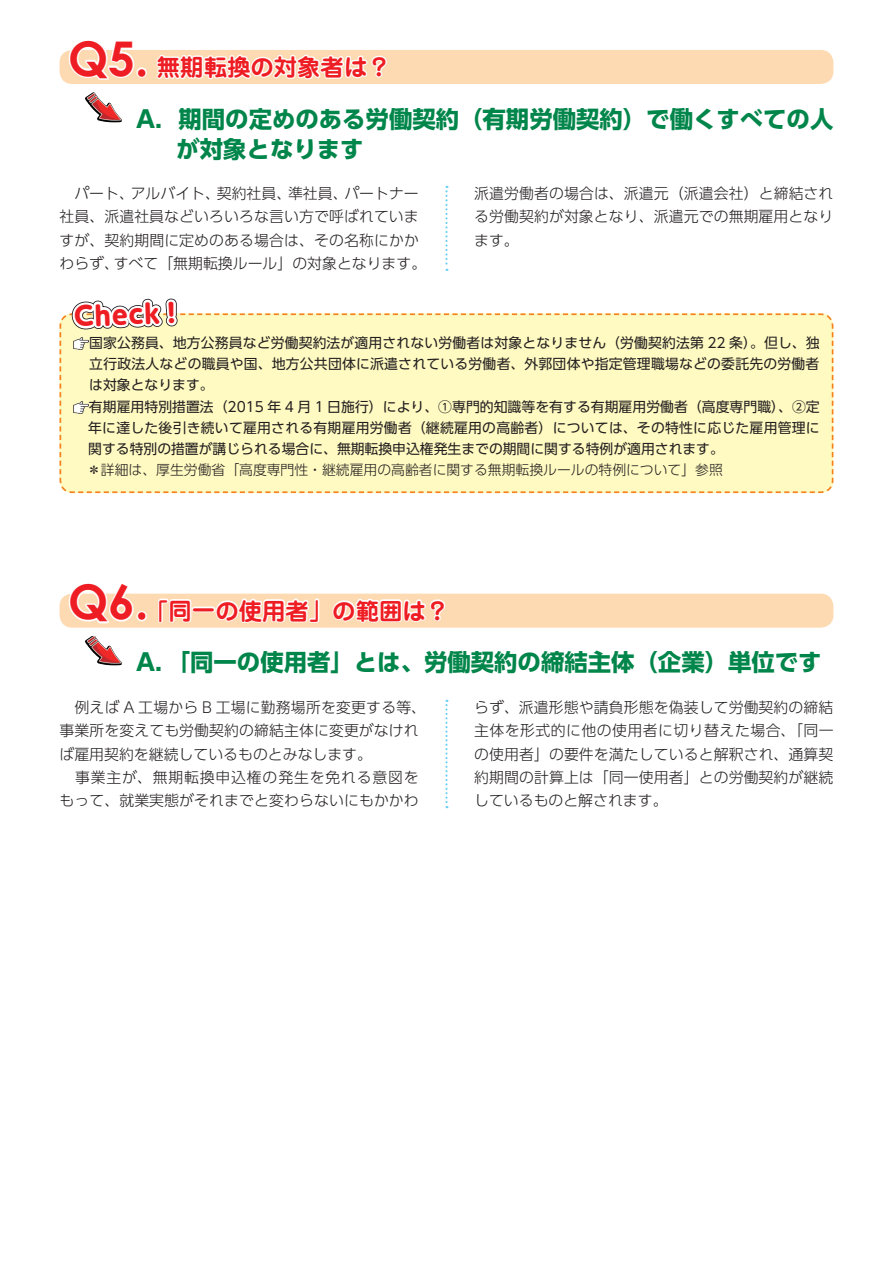
<style>
.page{position:relative;width:893px;height:1263px;background:#fff}
.page>*{position:absolute;margin:0;border:0;box-sizing:border-box;transform-origin:0 0}
.t1{font:700 47.85px "Century Gothic";color:#ee1d23}
.t2{font:800 25.5px "UD Shin M Go Pro";color:#ee1d23}
.t3{font:700 23.4px/29.7px "UD Shin Go Pro";color:#00854a}
.t4{font:700 23.4px "Jun 501 Pro";color:#ee1d23}
.t5{font:300 14.85px/23.4px "UD Shin Go Pro";letter-spacing:.005em;color:#231f20;text-align:justify}
.t6{font:13.8px/21.3px "UD Shin Go Pro";letter-spacing:.01em;color:#231f20}
.t7{font:300 13.8px "UD Shin Go Pro";color:#231f20}
</style>
<div class="page">
<svg style="left:445px;top:700px;width:3px;height:108px"></svg>
<svg style="left:816px;top:313px;width:18px;height:181px;background:#fef2b9"></svg>
<svg style="left:59px;top:50px;width:757px;height:616px"></svg>
<img style="left:73px;top:337px;width:16px;height:13px">
<img style="left:73px;top:401px;width:16px;height:12px">
<h1 class="t1" style="left:68px;top:22px;width:82px">Q5.</h1>
<h3 class="t4" style="left:157px;top:48px;width:235px">無期転換の対象者は?</h3>
<h3 class="t3" style="left:176px;top:103px;width:658px;text-indent:-40px">A．期間の定めのある労働契約（有期労働契約）で働くすべての人が対象となります</h3>
<p class="t5" style="left:60px;top:181px;width:76px">　パート、</p>
<p class="t5" style="left:60px;top:204px;width:361px">社員、派遣社員などいろいろな言い方で呼ばれていま</p>
<p class="t5" style="left:60px;top:228px;width:361px">すが、契約期間に定めのある場合は、その名称にかか</p>
<p class="t5" style="left:114px;top:251px;width:314px">すべて「無期転換ルール」の対象となります。</p>
<p class="t5" style="left:344px;top:181px;width:76px">パートナー</p>
<p class="t5" style="left:131px;top:181px;width:91px">アルバイト、</p>
<p class="t5" style="left:288px;top:181px;width:61px">準社員、</p>
<p class="t5" style="left:217px;top:181px;width:76px">契約社員、</p>
<p class="t5" style="left:60px;top:251px;width:61px">わらず、</p>
<p class="t5" style="left:474px;top:181px;width:361px">派遣労働者の場合は、派遣元（派遣会社）と締結される労働契約が対象となり、派遣元での無期雇用となります。</p>
<h2 class="t2" style="left:73px;top:296px;width:104px;rotate:-2deg">Check !</h2>
<p class="t6" style="left:88px;top:332px;width:733px">国家公務員、地方公務員など労働契約法が適用されない労働者は対象となりません（労働契約法第 22 条）。但し、独立行政法人などの職員や国、地方公共団体に派遣されている労働者、外郭団体や指定管理職場などの委託先の労働者は対象となります。<br>有期雇用特別措置法（2015 年 4 月 1 日施行）により、①専門的知識等を有する有期雇用労働者（高度専門職）、 ②定年に達した後引き続いて雇用される有期雇用労働者（継続雇用の高齢者）については、その特性に応じた雇用管理に関する特別の措置が講じられる場合に、無期転換申込権発生までの期間に関する特例が適用されます。</p>
<p class="t7" style="left:73px;top:459px;width:651px">　＊詳細は、厚生労働省「高度専門性・継続雇用の高齢者に関する無期転換ルールの特例について」参照</p>
<h1 class="t1" style="left:68px;top:565px;width:82px">Q6.</h1>
<h3 class="t4" style="left:145px;top:592px;width:306px">「同一の使用者」の範囲は?</h3>
<h3 class="t3" style="left:136px;top:647px;width:687px">A 「．同一の使用者」とは、労働契約の締結主体（企業）単位です</h3>
<p class="t5" style="left:60px;top:695px;width:368px;text-align:left">　例えば A 工場から B 工場に勤務場所を変更する等、事業所を変えても労働契約の締結主体に変更がなければ雇用契約を継続しているものとみなします。<br>　事業主が、無期転換申込権の発生を免れる意図をもって、就業実態がそれまでと変わらないにもかかわ</p>
<p class="t5" style="left:474px;top:695px;width:361px">らず、派遣形態や請負形態を偽装して労働契約の締結主体を形式的に他の使用者に切り替えた場合、「同一の使用者」の要件を満たしていると解釈され、通算契約期間の計算上は「同一使用者」との労働契約が継続しているものと解されます。</p>
</div>
